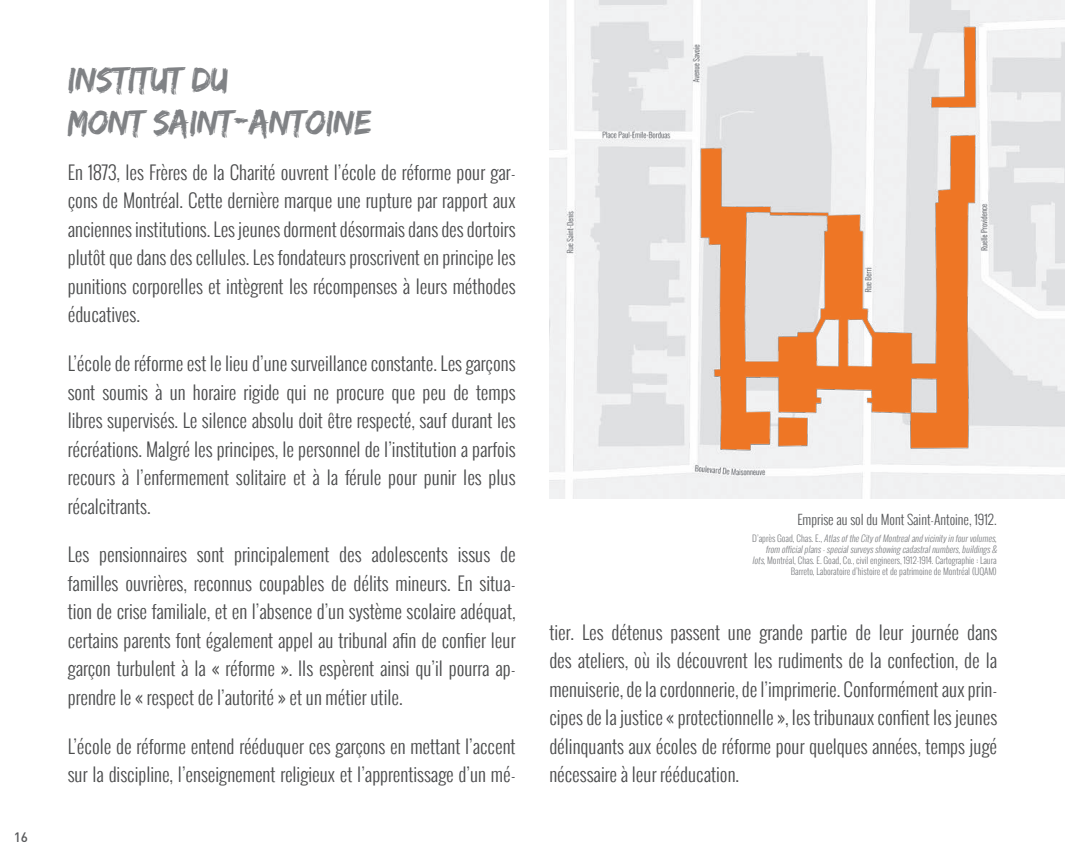
<style>
.page{position:relative;width:1065px;height:864px;background:#fff}
.page>*{position:absolute;margin:0;border:0;box-sizing:border-box;transform-origin:0 0}
.t1{font:36px/43.2px "Edo SZ";letter-spacing:-.01em;color:#808285;scale:.95 1}
.t2{font:300 18.75px/28.5px "Oswald";color:#4b4c4d;text-align:justify}
.t3{font:300 13.5px "Oswald";color:#57585a}
.t4{font:500 13.5px "DIN";color:#57585a}
.t5{font:300 9px/10.8px "Oswald";color:#808285;text-align:right}
.s1{font-style:italic}
</style>
<div class="page">
<img style="left:549px;top:0;width:515px;height:498px">
<p class="t4" style="left:14px;top:829px;width:16px">16</p>
<h1 class="t1" style="left:68px;top:56px;width:321px">INSTITUT DU<br>MONT SAINT-ANTOINE</h1>
<p class="t2" style="left:68px;top:158px;width:449px">En 1873, les Frères de la Charité ouvrent l’école de réforme pour gar&shy;çons de Montréal. Cette dernière marque une rupture par rapport aux anciennes institutions. Les jeunes dorment désormais dans des dortoirs plutôt que dans des cellules. Les fondateurs proscrivent en principe les punitions corporelles et intègrent les récompenses à leurs méthodes éducatives.</p>
<p class="t2" style="left:68px;top:349px;width:449px">L’école de réforme est le lieu d’une surveillance constante. Les garçons sont soumis à un horaire rigide qui ne procure que peu de temps libres supervisés. Le silence absolu doit être respecté, sauf durant les récréations. Malgré les principes, le personnel de l’institution a parfois recours à l’enfermement solitaire et à la férule pour punir les plus récalcitrants.</p>
<p class="t2" style="left:68px;top:540px;width:449px">Les pensionnaires sont principalement des adolescents issus de familles ouvrières, reconnus coupables de délits mineurs. En situa&shy;tion de crise familiale, et en l’absence d’un système scolaire adéquat, certains parents font également appel au tribunal afin de confier leur garçon turbulent à la « réforme ». Ils espèrent ainsi qu’il pourra ap&shy;prendre le « respect de l’autorité » et un métier utile.</p>
<p class="t2" style="left:68px;top:731px;width:449px">L’école de réforme entend rééduquer ces garçons en mettant l’accent sur la discipline, l’enseignement religieux et l’apprentissage d’un mé-</p>
<p class="t3" style="left:797px;top:510px;width:201px">Emprise au sol du Mont Saint-Antoine, 1912.</p>
<p class="t5" style="left:752px;top:533px;width:248px">D ’ a p r è s G o a d , C h a s . E . , <span class="s1">AtlasoftheCityofMontrealandvicinityinfourvolumes, from officialplans-specialsurveysshowingcadastralnumbers,buildings&amp; lots</span>, Montréal, Chas. E. Goad, Co., civil engineers, 1912-1914. Cartographie : Laura Barreto, Laboratoire d’histoire et de patrimoine de Montréal (UQAM)</p>
<p class="t2" style="left:549px;top:618px;width:449px">tier. Les détenus passent une grande partie de leur journée dans des ateliers, où ils découvrent les rudiments de la confection, de la menuiserie, de la cordonnerie, de l’imprimerie. Conformément aux prin&shy;cipes de la justice « protectionnelle », les tribunaux confient les jeunes délinquants aux écoles de réforme pour quelques années, temps jugé nécessaire à leur rééducation.</p>
</div>
